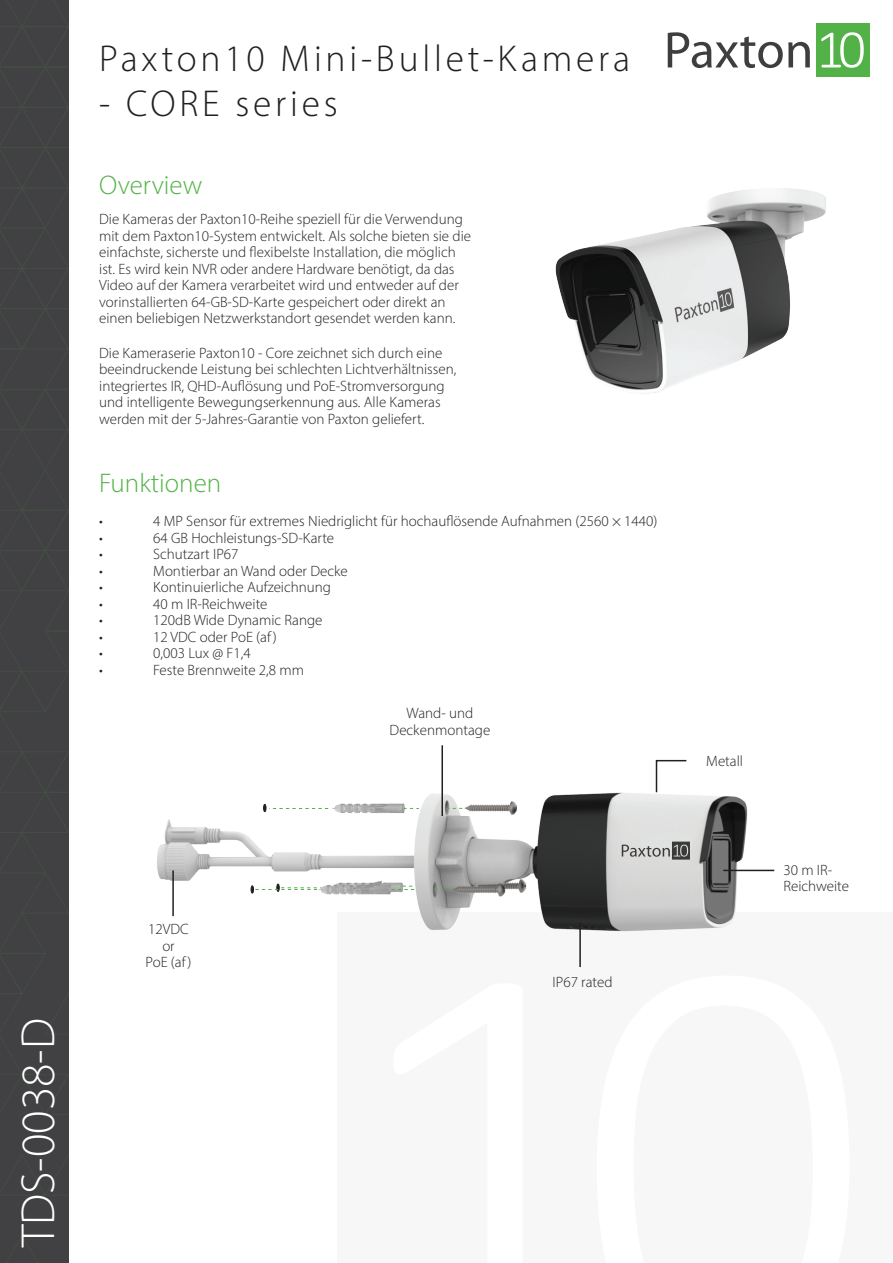
<style>
.page{position:relative;width:893px;height:1263px;background:#fff}
.page>*{position:absolute;margin:0;border:0;box-sizing:border-box;transform-origin:0 0}
.t1{font:300 48px "Myriad Pro";color:#fff}
.t2{font:300 37.5px "Myriad Pro";letter-spacing:.1em;color:#231f20}
.t3{font:300 27px "Myriad Pro";color:#53b247}
.Body_text{font:300 15px/16.5px "Myriad Pro";color:#231f20}
</style>
<div class="page">
<div style="left:0;top:0;width:69px;height:1263px;background:#414042"></div>
<svg style="left:6px;top:1236px;width:32px;height:27px"></svg>
<svg style="left:0;top:0;width:69px;height:1196px"></svg>
<div style="left:337px;top:913px;width:556px;height:350px;background:#f7f7f8"></div>
<div style="left:816px;top:23px;width:53px;height:54px;background:#53b247"></div>
<svg style="left:821px;top:32px;width:43px;height:36px"></svg>
<svg style="left:668px;top:32px;width:142px;height:36px"></svg>
<img style="left:157px;top:792px;width:617px;height:140px">
<svg style="left:446px;top:808px;width:17px;height:1px"></svg>
<svg style="left:403px;top:807px;width:17px;height:2px"></svg>
<svg style="left:434px;top:889px;width:17px;height:1px"></svg>
<svg style="left:390px;top:885px;width:25px;height:5px"></svg>
<svg style="left:263px;top:804px;width:65px;height:8px"></svg>
<svg style="left:251px;top:884px;width:71px;height:9px"></svg>
<hr style="left:723px;top:870px;width:51px;height:1px;background:#231f20">
<svg style="left:655px;top:759px;width:33px;height:35px"></svg>
<hr style="left:441px;top:745px;width:2px;height:71px;background:#231f20">
<hr style="left:579px;top:923px;width:2px;height:44px;background:#231f20">
<hr style="left:172px;top:870px;width:2px;height:46px;background:#231f20">
<img style="left:555px;top:188px;width:271px;height:206px">
<div style="left:641px;top:834px;width:50px;height:15px;background:#e0e2e1"></div>
<svg style="left:622px;top:842px;width:68px;height:18px"></svg>
<p class="t2" style="left:99px;top:36px;width:532px">Paxton10 Mini-Bullet-Kamera</p>
<p class="t2" style="left:99px;top:81px;width:240px">- CORE series</p>
<p class="t3" style="left:99px;top:169px;width:105px">Overview</p>
<p class="Body_text" style="left:99px;top:211px;width:373px">Die Kameras der Paxton10-Reihe speziell für die Verwendung mit dem Paxton10-System entwickelt. Als solche bieten sie die einfachste, sicherste und flexibelste Installation, die möglich ist. Es wird kein NVR oder andere Hardware benötigt, da das Video auf der Kamera verarbeitet wird und entweder auf der vorinstallierten 64-GB-SD-Karte gespeichert oder direkt an einen beliebigen Netzwerkstandort gesendet werden kann.</p>
<p class="Body_text" style="left:99px;top:344px;width:359px">Die Kameraserie Paxton10 - Core zeichnet sich durch eine beeindruckende Leistung bei schlechten Lichtverhältnissen, integriertes IR, QHD-Auflösung und PoE-Stromversorgung und intelligente Bewegungserkennung aus. Alle Kameras werden mit der 5-Jahres-Garantie von Paxton geliefert.</p>
<p class="t3" style="left:99px;top:466px;width:124px">Funktionen</p>
<p class="Body_text" style="left:99px;top:513px;width:5px">•</p>
<p class="Body_text" style="left:153px;top:513px;width:506px">4 MP Sensor für extremes Niedriglicht für hochauflösende Aufnahmen (2560 × 1440)</p>
<p class="Body_text" style="left:99px;top:529px;width:5px">•</p>
<p class="Body_text" style="left:153px;top:529px;width:183px">64 GB Hochleistungs-SD-Karte</p>
<p class="Body_text" style="left:99px;top:546px;width:5px">•</p>
<p class="Body_text" style="left:153px;top:546px;width:87px">Schutzart IP67</p>
<p class="Body_text" style="left:99px;top:562px;width:5px">•</p>
<p class="Body_text" style="left:153px;top:562px;width:196px">Montierbar an Wand oder Decke</p>
<p class="Body_text" style="left:99px;top:579px;width:5px">•</p>
<p class="Body_text" style="left:153px;top:579px;width:179px">Kontinuierliche Aufzeichnung</p>
<p class="Body_text" style="left:99px;top:595px;width:5px">•</p>
<p class="Body_text" style="left:153px;top:595px;width:116px">40 m IR-Reichweite</p>
<p class="Body_text" style="left:99px;top:612px;width:5px">•</p>
<p class="Body_text" style="left:153px;top:612px;width:171px">120dB Wide Dynamic Range</p>
<p class="Body_text" style="left:99px;top:628px;width:5px">•</p>
<p class="Body_text" style="left:153px;top:628px;width:125px">12 VDC oder PoE (af )</p>
<p class="Body_text" style="left:99px;top:645px;width:5px">•</p>
<p class="Body_text" style="left:153px;top:645px;width:99px">0,003 Lux @ F1,4</p>
<p class="Body_text" style="left:99px;top:661px;width:5px">•</p>
<p class="Body_text" style="left:153px;top:661px;width:152px">Feste Brennweite 2,8 mm</p>
<p class="Body_text" style="left:390px;top:705px;width:102px;text-align:center">Wand- und<br>Deckenmontage</p>
<p class="t1" style="left:9px;top:1247px;width:231px;rotate:-90deg">TDS-0038-D</p>
<p class="Body_text" style="left:148px;top:921px;width:42px">12VDC</p>
<p class="Body_text" style="left:162px;top:937px;width:14px">or</p>
<p class="Body_text" style="left:146px;top:954px;width:47px">PoE (af )</p>
<p class="Body_text" style="left:553px;top:974px;width:61px">IP67 rated</p>
<p class="Body_text" style="left:706px;top:753px;width:38px">Metall</p>
<p class="Body_text" style="left:783px;top:861px;width:67px">30 m IR-<br>Reichweite</p>
</div>
